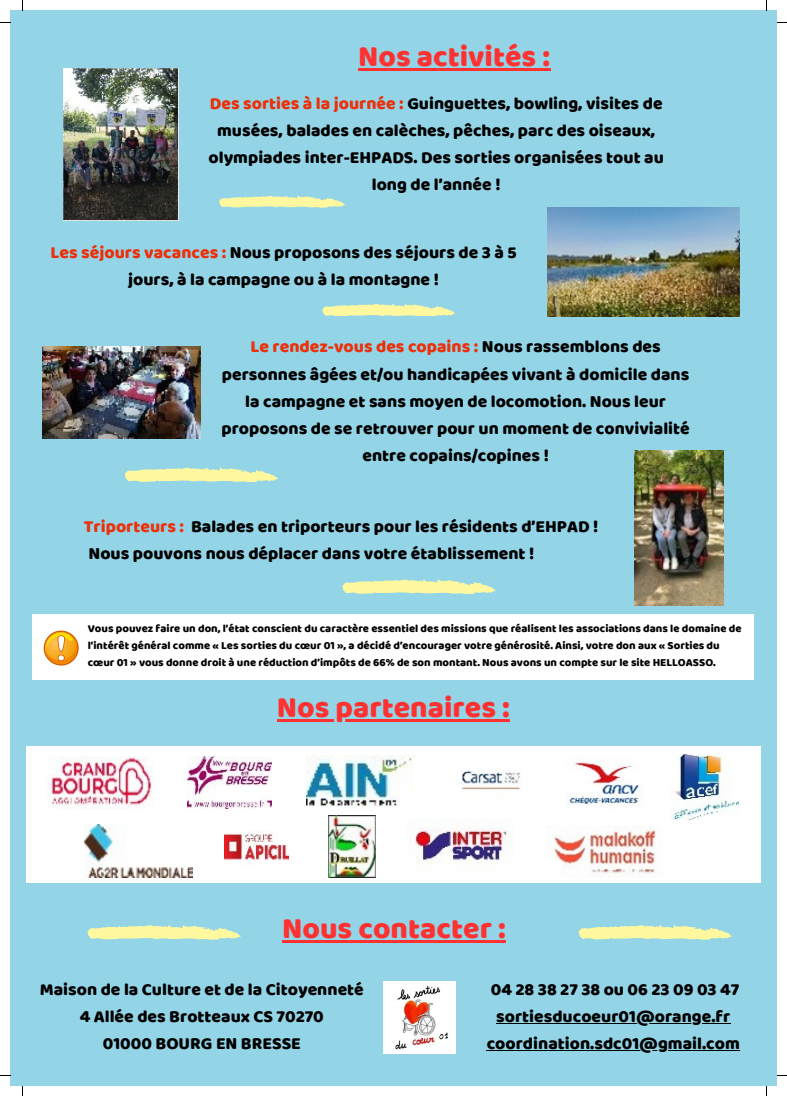
<style>
.page{position:relative;width:787px;height:1096px;background:#fff}
.page>*{position:absolute;margin:0;border:0;box-sizing:border-box;transform-origin:0 0}
.t1{font:30px "Baloo";color:#ff3131}
.t2{font:17.5px/27.2px "Baloo";color:#000;text-align:center}
.t3{font:11.25px/16.9px "Baloo";color:#000}
.s1{color:#ec300a}
</style>
<div class="page">
<div style="left:10px;top:10px;width:767px;height:1076px;background:#93d4e7"></div>
<img style="left:64px;top:68px;width:114px;height:152px">
<img style="left:547px;top:208px;width:192px;height:108px">
<img style="left:42px;top:347px;width:159px;height:91px">
<img style="left:634px;top:450px;width:89px;height:155px">
<div style="left:32px;top:614px;width:722px;height:66px;background:#fff"></div>
<svg style="left:43px;top:630px;width:36px;height:36px"></svg>
<div style="left:26px;top:745px;width:734px;height:137px;background:#fff"></div>
<img style="left:47px;top:756px;width:106px;height:52px">
<img style="left:187px;top:756px;width:84px;height:52px">
<img style="left:307px;top:755px;width:105px;height:51px">
<img style="left:461px;top:770px;width:61px;height:20px">
<img style="left:566px;top:762px;width:74px;height:44px">
<img style="left:671px;top:754px;width:67px;height:65px">
<img style="left:85px;top:824px;width:108px;height:53px">
<img style="left:225px;top:832px;width:64px;height:28px">
<img style="left:328px;top:815px;width:47px;height:62px">
<img style="left:414px;top:818px;width:100px;height:46px">
<img style="left:546px;top:826px;width:111px;height:52px">
<img style="left:383px;top:981px;width:72px;height:72px">
<hr style="left:358px;top:68px;width:192px;height:3px;background:#ff3131">
<hr style="left:277px;top:719px;width:233px;height:2px;background:#ff3131">
<hr style="left:282px;top:939px;width:224px;height:3px;background:#ff3131">
<hr style="left:496px;top:1022px;width:234px;height:1px;background:#000">
<hr style="left:487px;top:1050px;width:253px;height:1px;background:#000">
<svg style="left:219px;top:195px;width:126px;height:13px"></svg>
<svg style="left:125px;top:467px;width:153px;height:15px"></svg>
<svg style="left:322px;top:303px;width:133px;height:13px"></svg>
<svg style="left:342px;top:579px;width:154px;height:15px"></svg>
<svg style="left:87px;top:925px;width:154px;height:14px"></svg>
<svg style="left:579px;top:925px;width:153px;height:14px"></svg>
<p class="t1" style="left:358px;top:38px;width:193px">Nos activités :</p>
<p class="t2" style="left:208px;top:89px;width:457px"><span class="s1">Des sorties à la journée :</span> Guinguettes, bowling, visites de musées, balades en calèches, pêches, parc des oiseaux, olympiades inter-EHPADS. Des sorties organisées tout au long de l’année !</p>
<p class="t2" style="left:51px;top:238px;width:467px"><span class="s1">Les séjours vacances :</span> Nous proposons des séjours de 3 à 5 jours, à la campagne ou à la montagne !</p>
<p class="t2" style="left:222px;top:332px;width:470px"><span class="s1">Le rendez-vous des copains :</span> Nous rassemblons des personnes âgées et/ou handicapées vivant à domicile dans la campagne et sans moyen de locomotion. Nous leur proposons de se retrouver pour un moment de convivialité entre copains/copines !</p>
<p class="t2" style="left:84px;top:512px;width:516px;text-align:left"><span class="s1">Triporteurs :</span> Balades en triporteurs pour les résidents d’EHPAD !<br>Nous pouvons nous déplacer dans votre établissement !</p>
<p class="t3" style="left:88px;top:620px;width:655px">Vous pouvez faire un don, l’état conscient du caractère essentiel des missions que réalisent les associations dans le domaine de l’intérêt général comme « Les sorties du cœur 01 », a décidé d’encourager votre générosité. Ainsi, votre don aux « Sorties du cœur 01 » vous donne droit à une réduction d’impôts de 66% de son montant. Nous avons un compte sur le site HELLOASSO.</p>
<p class="t1" style="left:277px;top:689px;width:234px">Nos partenaires :</p>
<p class="t1" style="left:282px;top:909px;width:225px">Nous contacter :</p>
<p class="t2" style="left:40px;top:975px;width:326px">Maison de la Culture et de la Citoyenneté</p>
<p class="t2" style="left:80px;top:1002px;width:246px">4 Allée des Brotteaux CS 70270</p>
<p class="t2" style="left:103px;top:1029px;width:200px">01000 BOURG EN BRESSE</p>
<p class="t2" style="left:491px;top:975px;width:250px">04 28 38 27 38 ou 06 23 09 03 47</p>
<p class="t2" style="left:496px;top:1002px;width:236px">sortiesducoeur01@orange.fr</p>
<p class="t2" style="left:487px;top:1029px;width:255px">coordination.sdc01@gmail.com</p>
</div>
